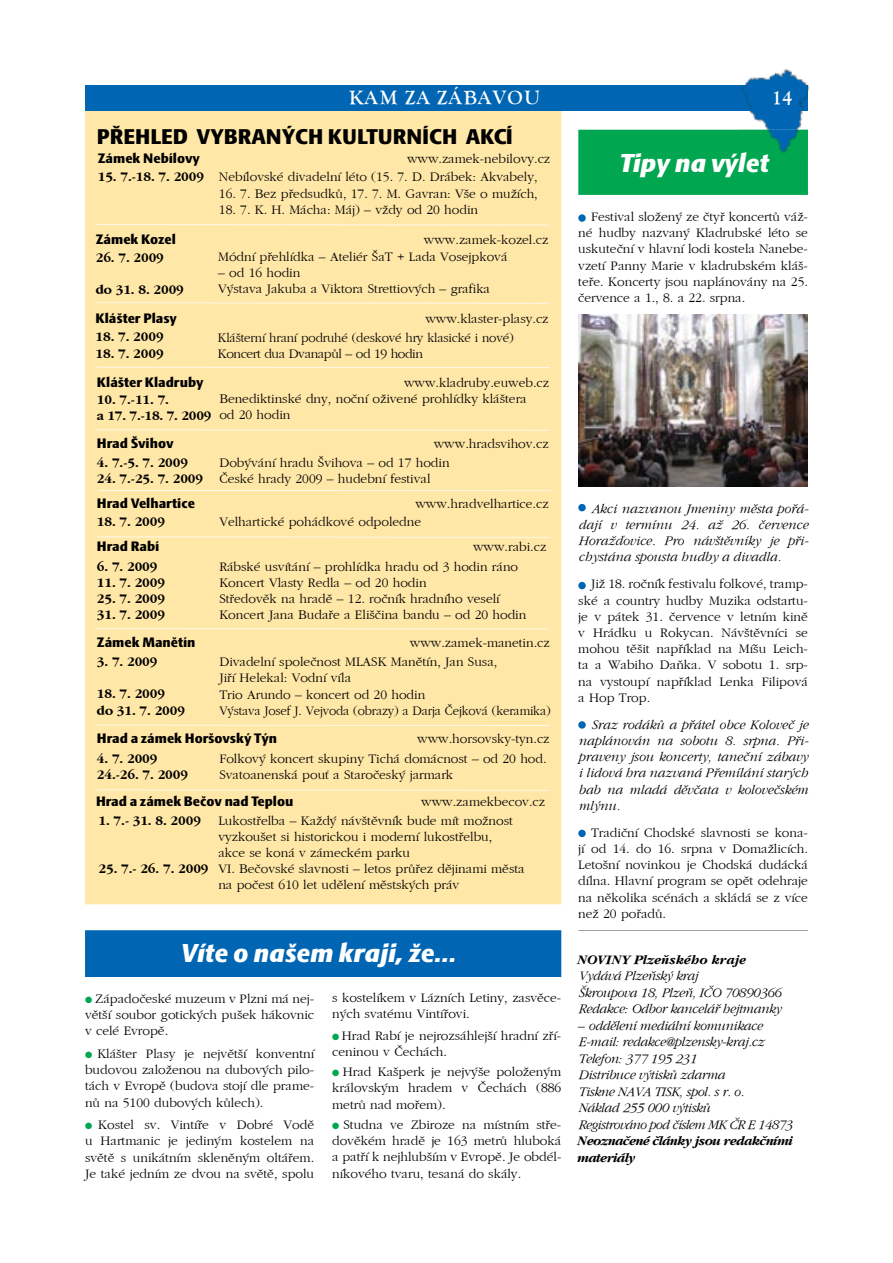
<style>
.page{position:relative;width:893px;height:1263px;background:#fff}
.page>*{position:absolute;margin:0;border:0;box-sizing:border-box;transform-origin:0 0}
.t1{font:italic 25.5px "Skoda Sans Black CE";color:#fff}
.t2{font:700 22.5px "Golden Old Style";color:#fff}
.t3{font:21px "Skoda Sans Black CE";color:#000}
.t4{font:13.5px/16.2px "Gatineau";color:#000}
.t5{font:italic 13.5px/16.5px "Gatineau";letter-spacing:-.02em;color:#000}
.t6{font:700 13.5px/16.2px "Gatineau";color:#000}
.t7{font:13.5px "Skoda Sans Black CE";color:#000}
.t8{font:13.5px/16.2px "Gatineau";color:#000;scale:.96 1}
.t9{font:italic 700 13.5px/16.5px "Gatineau";letter-spacing:-.04em;color:#000}
.t10{font:italic 700 13.5px "Gatineau";color:#000}
</style>
<div class="page">
<div style="left:578px;top:130px;width:230px;height:65px;background:#00a650"></div>
<div style="left:85px;top:111px;width:476px;height:793px;background:#ffe7a7"></div>
<div style="left:85px;top:85px;width:723px;height:26px;background:#0066b3"></div>
<img style="left:741px;top:69px;width:68px;height:61px">
<img style="left:741px;top:130px;width:67px;height:24px">
<img style="left:741px;top:85px;width:67px;height:26px">
<hr style="left:578px;top:930px;width:230px;height:1px;background:#000">
<hr style="left:97px;top:224px;width:452px;height:1px;background:#fff">
<hr style="left:97px;top:302px;width:453px;height:2px;background:#fff">
<hr style="left:97px;top:367px;width:452px;height:1px;background:#fff">
<hr style="left:97px;top:429px;width:452px;height:2px;background:#fff">
<hr style="left:99px;top:490px;width:453px;height:1px;background:#fff">
<hr style="left:97px;top:536px;width:452px;height:2px;background:#fff">
<hr style="left:97px;top:628px;width:452px;height:1px;background:#fff">
<hr style="left:97px;top:725px;width:452px;height:1px;background:#fff">
<hr style="left:97px;top:789px;width:452px;height:2px;background:#fff">
<div style="left:578px;top:721px;width:8px;height:8px;background:#0066b3;border-radius:50%"></div>
<div style="left:578px;top:582px;width:8px;height:7px;background:#0066b3;border-radius:50%"></div>
<div style="left:578px;top:504px;width:8px;height:7px;background:#0066b3;border-radius:50%"></div>
<div style="left:578px;top:214px;width:8px;height:8px;background:#0066b3;border-radius:50%"></div>
<div style="left:578px;top:830px;width:8px;height:7px;background:#0066b3;border-radius:50%"></div>
<div style="left:85px;top:930px;width:476px;height:47px;background:#0066b3"></div>
<img style="left:578px;top:315px;width:230px;height:172px">
<h2 class="t2" style="left:348px;top:85px;width:194px">KAM ZA ZÁBAVOU</h2>
<h2 class="t2" style="left:771px;top:85px;width:23px">14</h2>
<h3 class="t3" style="left:97px;top:125px;width:417px">PŘEHLED VYBRANÝCH KULTURNÍCH AKCÍ</h3>
<p class="t4" style="left:219px;top:169px;width:320px">Nebílovské divadelní léto (15. 7. D. Drábek: Akvabely,</p>
<p class="t4" style="left:219px;top:185px;width:320px">16. 7. Bez předsudků, 17. 7. M. Gavran: Vše o mužích,</p>
<p class="t4" style="left:219px;top:201px;width:261px">18. 7. K. H. Mácha: Máj) – vždy od 20 hodin</p>
<p class="t7" style="left:96px;top:231px;width:82px">Zámek Kozel</p>
<p class="t4" style="left:218px;top:231px;width:332px;line-height:17px;text-indent:206px">www.zamek-kozel.cz<br>Módní přehlídka – Ateliér ŠaT + Lada Vosejpková</p>
<p class="t4" style="left:218px;top:265px;width:273px">– od 16 hodin<br>Výstava Jakuba a Viktora Strettiových – grafika</p>
<p class="t7" style="left:98px;top:150px;width:104px">Zámek Nebílovy</p>
<p class="t4" style="left:407px;top:150px;width:145px">www.zamek-nebilovy.cz</p>
<p class="t6" style="left:98px;top:169px;width:108px">15. 7.-18. 7. 2009</p>
<p class="t6" style="left:96px;top:249px;width:70px">26. 7. 2009</p>
<p class="t6" style="left:96px;top:281px;width:90px">do 31. 8. 2009</p>
<p class="t7" style="left:96px;top:310px;width:83px">Klášter Plasy</p>
<p class="t4" style="left:425px;top:311px;width:125px">www.klaster-plasy.cz</p>
<p class="t6" style="left:96px;top:329px;width:70px">18. 7. 2009</p>
<p class="t6" style="left:96px;top:345px;width:70px">18. 7. 2009</p>
<p class="t8" style="left:218px;top:329px;width:310px">Klášterní hraní podruhé (deskové hry klasické i nové)<br>Koncert dua Dvanapůl – od 19 hodin</p>
<p class="t7" style="left:97px;top:374px;width:108px">Klášter Kladruby</p>
<p class="t4" style="left:404px;top:374px;width:147px">www.kladruby.euweb.cz</p>
<p class="t6" style="left:97px;top:392px;width:116px">10. 7.-11. 7.<br>a 17. 7.-18. 7. 2009</p>
<p class="t4" style="left:219px;top:391px;width:309px">Benediktinské dny, noční oživené prohlídky kláštera od 20 hodin</p>
<p class="t7" style="left:97px;top:435px;width:78px">Hrad Švihov</p>
<p class="t4" style="left:434px;top:436px;width:116px">www.hradsvihov.cz</p>
<p class="t6" style="left:97px;top:454px;width:93px">4. 7.-5. 7. 2009</p>
<p class="t6" style="left:97px;top:470px;width:108px">24. 7.-25. 7. 2009</p>
<p class="t4" style="left:219px;top:454px;width:232px">Dobývání hradu Švihova – od 17 hodin<br>České hrady 2009 – hudební festival</p>
<p class="t7" style="left:97px;top:495px;width:100px">Hrad Velhartice</p>
<p class="t4" style="left:415px;top:496px;width:135px">www.hradvelhartice.cz</p>
<p class="t6" style="left:97px;top:514px;width:70px">18. 7. 2009</p>
<p class="t4" style="left:219px;top:514px;width:203px">Velhartické pohádkové odpoledne</p>
<p class="t7" style="left:97px;top:539px;width:64px">Hrad Rabí</p>
<p class="t4" style="left:473px;top:539px;width:75px">www.rabi.cz</p>
<p class="t6" style="left:97px;top:558px;width:62px">6. 7. 2009</p>
<p class="t6" style="left:97px;top:574px;width:70px">11. 7. 2009</p>
<p class="t6" style="left:97px;top:591px;width:70px">25. 7. 2009</p>
<p class="t6" style="left:97px;top:607px;width:70px">31. 7. 2009</p>
<p class="t4" style="left:219px;top:558px;width:308px">Rábské usvítání – prohlídka hradu od 3 hodin ráno Koncert Vlasty Redla – od 20 hodin<br>Středověk na hradě – 12. ročník hradního veselí Koncert Jana Budaře a Eliščina bandu – od 20 hodin</p>
<p class="t7" style="left:97px;top:634px;width:100px">Zámek Manětín</p>
<p class="t4" style="left:410px;top:634px;width:141px">www.zamek-manetin.cz</p>
<p class="t6" style="left:97px;top:653px;width:62px">3. 7. 2009</p>
<p class="t6" style="left:97px;top:686px;width:90px">18. 7. 2009<br>do 31. 7. 2009</p>
<p class="t4" style="left:219px;top:654px;width:333px">Divadelní společnost MLASK Manětín, Jan Susa,<br>Jiří Helekal: Vodní víla<br>Trio Arundo – koncert od 20 hodin<br>Výstava Josef J. Vejvoda (obrazy) a Darja Čejková (keramika)</p>
<p class="t7" style="left:97px;top:730px;width:182px">Hrad a zámek Horšovský Týn</p>
<p class="t4" style="left:417px;top:731px;width:134px">www.horsovsky-tyn.cz</p>
<p class="t6" style="left:97px;top:751px;width:93px">4. 7. 2009<br>24.-26. 7. 2009</p>
<p class="t4" style="left:219px;top:751px;width:329px">Folkový koncert skupiny Tichá domácnost – od 20 hod.<br>Svatoanenská pouť a Staročeský jarmark</p>
<p class="t7" style="left:96px;top:793px;width:199px">Hrad a zámek Bečov nad Teplou</p>
<p class="t4" style="left:421px;top:794px;width:125px">www.zamekbecov.cz</p>
<p class="t6" style="left:99px;top:812px;width:104px">1. 7.- 31. 8. 2009</p>
<p class="t6" style="left:99px;top:861px;width:111px">25. 7.- 26. 7. 2009</p>
<p class="t4" style="left:218px;top:812px;width:308px">Lukostřelba – Každý návštěvník bude mít možnost vyzkoušet si historickou i moderní lukostřelbu,<br>akce se koná v zámeckém parku<br>VI. Bečovské slavnosti – letos průřez dějinami města na počest 610 let udělení městských práv</p>
<h1 class="t1" style="left:180px;top:938px;width:277px">Víte o našem kraji, že...</h1>
<p class="t4" style="left:85px;top:990px;width:231px;text-align:justify;text-indent:10px">Západočeské muzeum v Plzni má nej&shy;větší soubor gotických pušek hákovnic v celé Evropě.</p>
<p class="t4" style="left:85px;top:1045px;width:231px;text-align:justify;text-indent:12px">Klášter Plasy je největší konventní budovou založenou na dubových pilo&shy;tách v Evropě (budova stojí dle prame&shy;nů na 5100 dubových kůlech).</p>
<p class="t4" style="left:85px;top:1117px;width:231px;text-align:justify;text-indent:13px">Kostel sv. Vintíře v Dobré Vodě u Hartmanic je jediným kostelem na světě s unikátním skleněným oltářem.<br>Je také jedním ze dvou na světě, spolu</p>
<p class="t4" style="left:332px;top:990px;width:231px">s kostelíkem v Lázních Letiny, zasvěce&shy;ných svatému Vintířovi.</p>
<p class="t4" style="left:332px;top:1027px;width:231px;text-indent:10px">Hrad Rabí je nejrozsáhlejší hradní zří&shy;ceninou v Čechách.</p>
<p class="t4" style="left:332px;top:1064px;width:231px;text-align:justify;text-indent:11px">Hrad Kašperk je nejvýše položeným královským hradem v Čechách (886 metrů nad mořem).</p>
<p class="t4" style="left:332px;top:1117px;width:231px;text-align:justify;text-indent:11px">Studna ve Zbiroze na místním stře&shy;dověkém hradě je 163 metrů hluboká a patří k nejhlubším v Evropě. Je obdél&shy;níkového tvaru, tesaná do skály.</p>
<h1 class="t1" style="left:619px;top:147px;width:151px">Tipy na výlet</h1>
<p class="t4" style="left:578px;top:209px;width:231px;text-align:justify;text-indent:13px">Festival složený ze čtyř koncertů váž&shy;né hudby nazvaný Kladrubské léto se uskuteční v hlavní lodi kostela Nanebe&shy;vzetí Panny Marie v kladrubském kláš&shy;teře. Koncerty jsou naplánovány na 25. července a 1., 8. a 22. srpna.</p>
<p class="t5" style="left:578px;top:500px;width:232px;text-align:justify;text-indent:13px">Akci nazvanou Jmeniny města pořá&shy;dají v termínu 24. až 26. července Horažďovice. Pro návštěvníky je při&shy;chystána spousta hudby a divadla.</p>
<p class="t4" style="left:578px;top:576px;width:231px;text-align:justify;text-indent:13px">Již 18. ročník festivalu folkové, tramp&shy;ské a country hudby Muzika odstartu&shy;je v pátek 31. července v letním kině v Hrádku u Rokycan. Návštěvníci se mohou těšit například na Míšu Leich&shy;ta a Wabiho Daňka. V sobotu 1. srp&shy;na vystoupí například Lenka Filipová a Hop Trop.</p>
<p class="t5" style="left:578px;top:716px;width:232px;text-align:justify;text-indent:13px">Sraz rodáků a přátel obce Koloveč je naplánován na sobotu 8. srpna. Při&shy;praveny jsou koncerty, taneční zábavy i lidová hra nazvaná Přemílání starých bab na mladá děvčata v kolovečském mlýnu.</p>
<p class="t4" style="left:578px;top:824px;width:231px;text-align:justify;text-indent:13px">Tradiční Chodské slavnosti se kona&shy;jí od 14. do 16. srpna v Domažlicích.<br>Letošní novinkou je Chodská dudácká dílna. Hlavní program se opět odehraje na několika scénách a skládá se z více než 20 pořadů.</p>
<p class="t10" style="left:578px;top:952px;width:170px">NOVINY Plzeňského kraje</p>
<p class="t5" style="left:578px;top:968px;width:205px">Vydává Plzeňský kraj<br>Škroupova 18, Plzeň, IČO 70890366<br>Redakce: Odbor kancelář hejtmanky</p>
<p class="t5" style="left:578px;top:1017px;width:215px">– oddělení mediální komunikace<br>E-mail: redakce@plzensky-kraj.cz<br>Telefon: 377 195 231<br>Distribuce výtisků zdarma<br>Tiskne NAVA TISK, spol. s r. o.<br>Náklad 255 000 výtisků<br>Registrováno pod číslem MK ČR E 14873</p>
<p class="t9" style="left:578px;top:1133px;width:217px">Neoznačené články jsou redakčními materiály</p>
</div>
